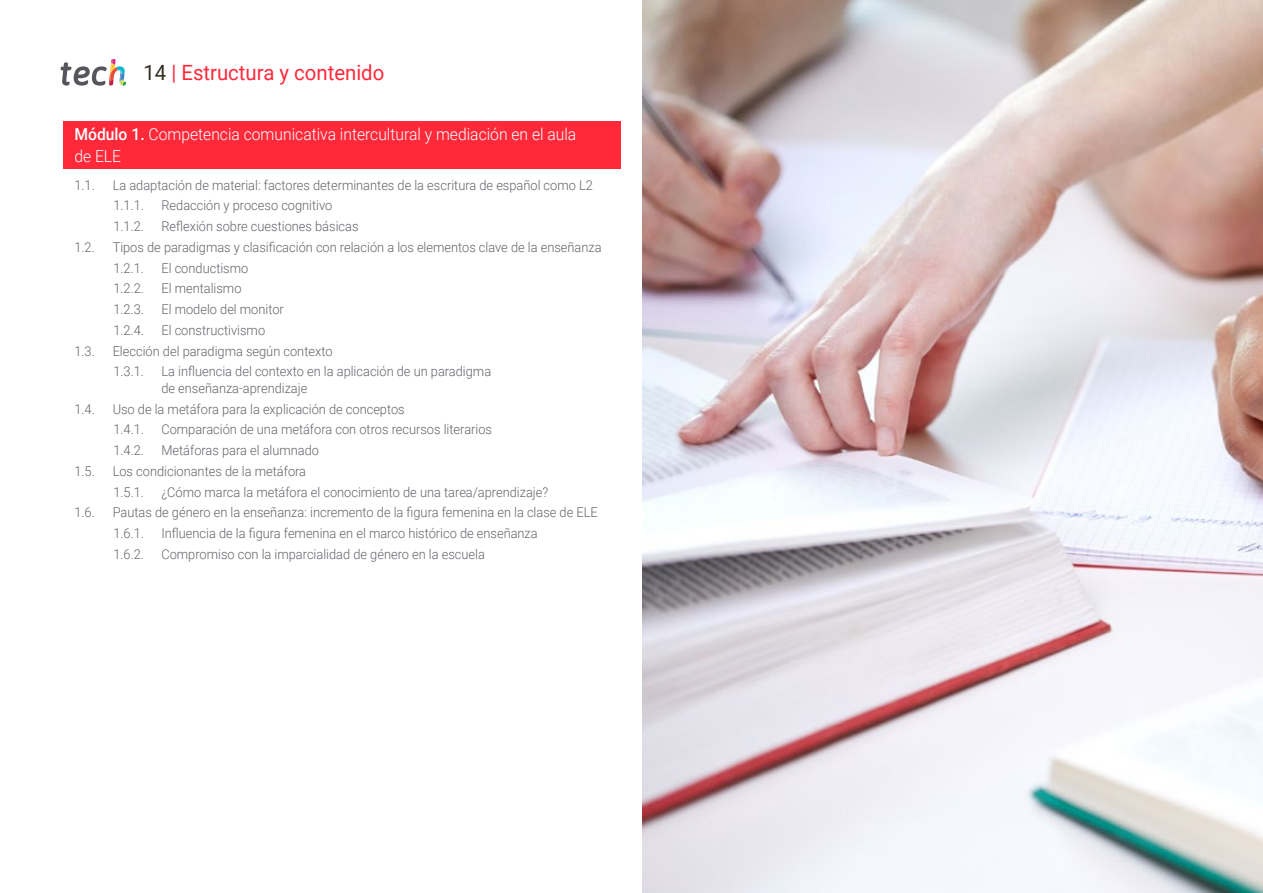
<style>
.page{position:relative;width:1263px;height:893px;background:#fff}
.page>*{position:absolute;margin:0;border:0;box-sizing:border-box;transform-origin:0 0}
.t1{font:21px "Roboto";color:#ff293a}
.t2{font:300 16.5px/22.5px "Roboto";color:#fff;scale:.95 1}
.t3{font:300 13.5px/20.7px "Roboto";color:#61646a;scale:.95 1}
.s1{color:#312e20}
.s2{font-weight:500}
</style>
<div class="page">
<svg style="left:61px;top:59px;width:65px;height:27px"></svg>
<div style="left:63px;top:121px;width:558px;height:48px;background:#ff293a"></div>
<img style="left:642px;top:0;width:621px;height:893px">
<h1 class="t1" style="left:144px;top:57px;width:242px"><span class="s1">14</span> | Estructura y contenido</h1>
<p class="t2" style="left:74px;top:122px;width:530px"><span class="s2">Módulo 1.</span> Competencia comunicativa intercultural y mediación en el aula de ELE</p>
<p class="t3" style="left:74px;top:174px;width:23px">1.1.</p>
<p class="t3" style="left:113px;top:174px;width:507px">La adaptación de material: factores determinantes de la escritura de español como L2<br>1.1.1.</p>
<p class="t3" style="left:161px;top:195px;width:181px">Redacción y proceso cognitivo</p>
<p class="t3" style="left:113px;top:215px;width:34px">1.1.2.</p>
<p class="t3" style="left:161px;top:215px;width:209px">Reflexión sobre cuestiones básicas</p>
<p class="t3" style="left:74px;top:236px;width:23px">1.2.</p>
<p class="t3" style="left:113px;top:236px;width:516px">Tipos de paradigmas y clasificación con relación a los elementos clave de la enseñanza<br>1.2.1.</p>
<p class="t3" style="left:161px;top:257px;width:93px">El conductismo</p>
<p class="t3" style="left:113px;top:278px;width:34px">1.2.2.</p>
<p class="t3" style="left:161px;top:278px;width:86px">El mentalismo</p>
<p class="t3" style="left:113px;top:298px;width:34px">1.2.3.</p>
<p class="t3" style="left:161px;top:298px;width:130px">El modelo del monitor</p>
<p class="t3" style="left:113px;top:319px;width:34px">1.2.4.</p>
<p class="t3" style="left:161px;top:319px;width:111px">El constructivismo</p>
<p class="t3" style="left:74px;top:340px;width:23px">1.3.</p>
<p class="t3" style="left:113px;top:340px;width:233px">Elección del paradigma según contexto<br>1.3.1.</p>
<p class="t3" style="left:161px;top:363px;width:349px;line-height:16.5px">La influencia del contexto en la aplicación de un paradigma de enseñanza-aprendizaje</p>
<p class="t3" style="left:74px;top:398px;width:23px">1.4.</p>
<p class="t3" style="left:113px;top:398px;width:309px">Uso de la metáfora para la explicación de conceptos<br>1.4.1.</p>
<p class="t3" style="left:161px;top:419px;width:349px">Comparación de una metáfora con otros recursos literarios</p>
<p class="t3" style="left:113px;top:439px;width:34px">1.4.2.</p>
<p class="t3" style="left:161px;top:439px;width:168px">Metáforas para el alumnado</p>
<p class="t3" style="left:74px;top:460px;width:23px">1.5.</p>
<p class="t3" style="left:113px;top:460px;width:205px">Los condicionantes de la metáfora<br>1.5.1.</p>
<p class="t3" style="left:161px;top:481px;width:409px">¿Cómo marca la metáfora el conocimiento de una tarea/aprendizaje?</p>
<p class="t3" style="left:74px;top:502px;width:23px">1.6.</p>
<p class="t3" style="left:113px;top:502px;width:512px">Pautas de género en la enseñanza: incremento de la figura femenina en la clase de ELE<br>1.6.1.</p>
<p class="t3" style="left:161px;top:522px;width:398px">Influencia de la figura femenina en el marco histórico de enseñanza</p>
<p class="t3" style="left:113px;top:543px;width:34px">1.6.2.</p>
<p class="t3" style="left:161px;top:543px;width:342px">Compromiso con la imparcialidad de género en la escuela</p>
</div>
